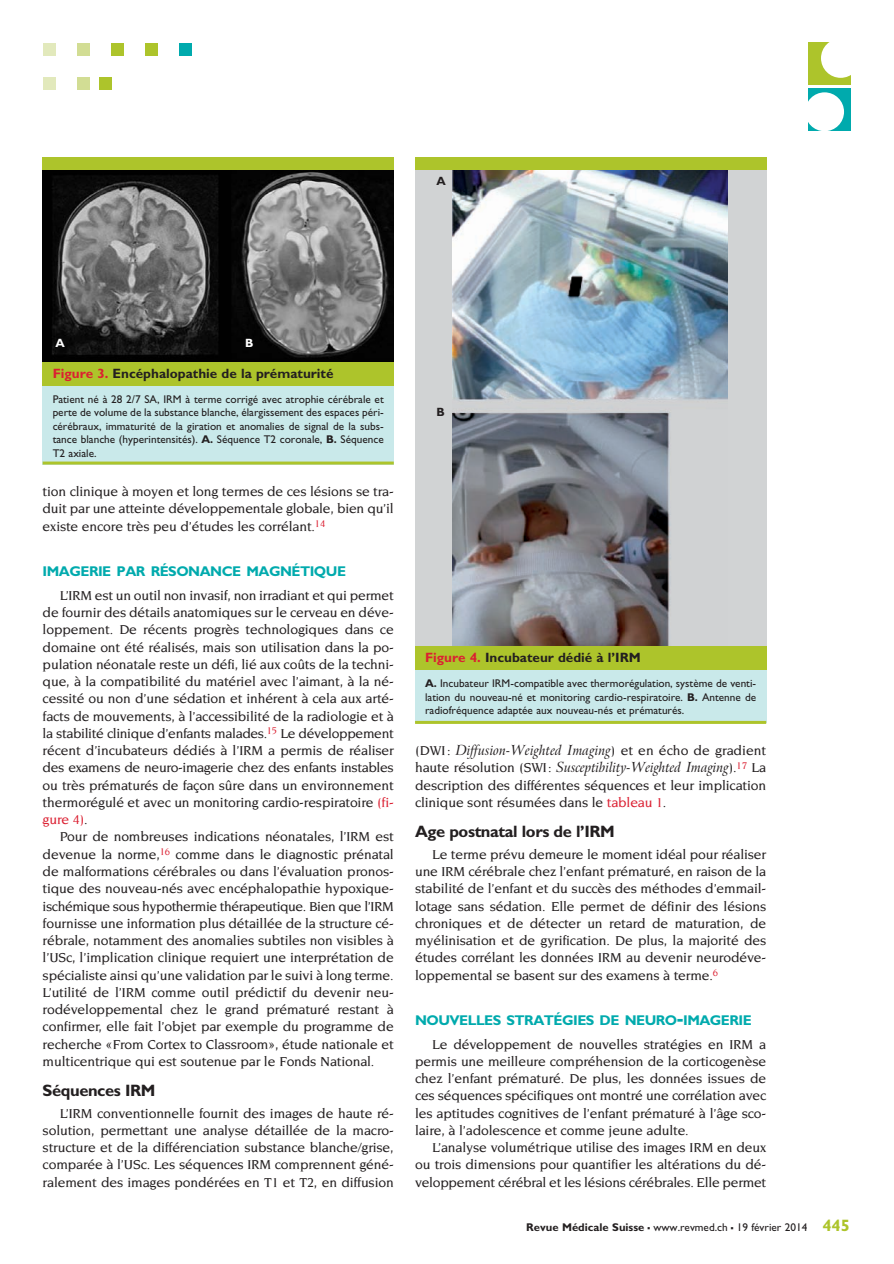
<style>
.page{position:relative;width:894px;height:1264px;background:#fff}
.page>*{position:absolute;margin:0;border:0;box-sizing:border-box;transform-origin:0 0}
.t1{font:700 16.5px "Gill Sans";letter-spacing:-.025em;color:#231f20}
.t2{font:700 14.1px "Gill Sans";letter-spacing:-.035em;color:#00aaad}
.t3{font:500 13.95px/17.2px "Novarese";letter-spacing:-.01em;color:#231f20;text-align:justify}
.t4{font:italic 13.95px/17.2px "Arrus BT";letter-spacing:-.01em;color:#231f20;scale:.95 1}
.t5{font:700 13.5px "Gill Sans";color:#231f20}
.t6{font:700 12px "Gill Sans";color:#fff}
.t7{font:700 12px "Gill Sans";color:#231f20}
.t8{font:11.25px/13.5px "Gill Sans";color:#231f20;text-align:justify}
.s1{color:#db2032}
.s2{font-weight:700}
.s3{font-family:"Novarese";font-weight:500;font-style:normal}
.s4{font-size:20.25px}
.s5{font-weight:700;font-size:16.5px}
.s6{font-weight:700;font-size:16.5px;color:#adc42b}
</style>
<div class="page">
<div style="left:179px;top:43px;width:12px;height:12px;background:#00aaad"></div>
<div style="left:145px;top:43px;width:12px;height:12px;background:#adc42b"></div>
<div style="left:111px;top:43px;width:12px;height:12px;background:#adc42b"></div>
<div style="left:77px;top:43px;width:12px;height:12px;background:#d2dd94"></div>
<div style="left:43px;top:43px;width:12px;height:12px;background:#e2e9bc"></div>
<div style="left:99px;top:77px;width:12px;height:12px;background:#adc42b"></div>
<div style="left:77px;top:77px;width:12px;height:12px;background:#d2dd94"></div>
<div style="left:43px;top:77px;width:12px;height:12px;background:#e2e9bc"></div>
<div style="left:808px;top:43px;width:42px;height:42px;background:#adc42b"></div>
<div style="left:820px;top:38px;width:39px;height:40px;background:#fff;border-radius:50%"></div>
<div style="left:808px;top:88px;width:42px;height:42px;background:#00aaad"></div>
<div style="left:804px;top:92px;width:39px;height:39px;background:#fff;border-radius:50%"></div>
<img style="left:43px;top:170px;width:350px;height:192px">
<div style="left:43px;top:381px;width:350px;height:83px;background:#c9e9ea"></div>
<div style="left:43px;top:362px;width:350px;height:23px;background:#adc42b"></div>
<div style="left:43px;top:157px;width:350px;height:13px;background:#adc42b"></div>
<hr style="left:43px;top:461px;width:350px;height:3px;background:#adc42b">
<div style="left:415px;top:163px;width:350px;height:486px;background:#d1d3d4"></div>
<img style="left:452px;top:170px;width:275px;height:476px">
<div style="left:415px;top:665px;width:350px;height:57px;background:#c9e9ea"></div>
<div style="left:415px;top:646px;width:350px;height:24px;background:#adc42b"></div>
<div style="left:415px;top:157px;width:350px;height:13px;background:#adc42b"></div>
<hr style="left:415px;top:720px;width:350px;height:3px;background:#adc42b">
<p class="t7" style="left:436px;top:174px;width:11px">A</p>
<p class="t6" style="left:55px;top:336px;width:11px">A</p>
<p class="t6" style="left:245px;top:336px;width:10px">B</p>
<p class="t5" style="left:53px;top:365px;width:282px"><span class="s1">Figure 3.</span> Encéphalopathie de la prématurité</p>
<p class="t8" style="left:53px;top:392px;width:332px">Patient né à 28 2/7 SA, IRM à terme corrigé avec atrophie cérébrale et perte de volume de la substance blanche, élargissement des espaces péri&shy;cérébraux, immaturité de la giration et anomalies de signal de la subs&shy;tance blanche (hyperintensités). <span class="s2">A.</span> Séquence T2 coronale, <span class="s2">B.</span> Séquence T2 axiale.</p>
<p class="t3" style="left:43px;top:483px;width:352px">tion clinique à moyen et long termes de ces lésions se tra&shy;duit par une atteinte développementale globale, bien qu’il existe encore très peu d’études les corrélant.<sup>14</sup></p>
<p class="t2" style="left:43px;top:562px;width:305px">IMAGERIE PAR RÉSONANCE MAGNÉTIQUE</p>
<p class="t3" style="left:43px;top:586px;width:352px;text-indent:17px">L’IRM est un outil non invasif, non irradiant et qui permet de fournir des détails anatomiques sur le cerveau en déve&shy;loppement. De récents progrès technologiques dans ce domaine ont été réalisés, mais son utilisation dans la po&shy;pulation néonatale reste un défi, lié aux coûts de la techni&shy;que, à la compatibilité du matériel avec l’aimant, à la né&shy;cessité ou non d’une sédation et inhérent à cela aux arté&shy;facts de mouvements, à l’accessibilité de la radiologie et à la stabilité clinique d’enfants malades.<sup>15</sup> Le développement récent d’incubateurs dédiés à l’IRM a permis de réaliser des examens de neuro-imagerie chez des enfants instables ou très prématurés de façon sûre dans un environnement thermorégulé et avec un monitoring cardio-respiratoire <span class="s1">(fi&shy;gure 4)</span>.</p>
<p class="t3" style="left:43px;top:828px;width:352px;text-indent:17px">Pour de nombreuses indications néonatales, l’IRM est devenue la norme,<sup>16</sup> comme dans le diagnostic prénatal de malformations cérébrales ou dans l’évaluation pronos&shy;tique des nouveau-nés avec encéphalopathie hypoxique&shy;ischémique sous hypothermie thérapeutique. Bien que l’IRM fournisse une information plus détaillée de la structure cé&shy;rébrale, notamment des anomalies subtiles non visibles à l’USc, l’implication clinique requiert une interprétation de spécialiste ainsi qu’une validation par le suivi à long terme.<br>L’utilité de l’IRM comme outil prédictif du devenir neu&shy;rodéveloppemental chez le grand prématuré restant à confirmer, elle fait l’objet par exemple du programme de recherche «From Cortex to Classroom», étude nationale et multicentrique qui est soutenue par le Fonds National.</p>
<p class="t1" style="left:43px;top:1080px;width:114px">Séquences IRM</p>
<p class="t3" style="left:43px;top:1104px;width:352px;text-indent:17px">L’IRM conventionnelle fournit des images de haute ré&shy;solution, permettant une analyse détaillée de la macro&shy;structure et de la différenciation substance blanche/grise, comparée à l’USc. Les séquences IRM comprennent géné&shy;ralement des images pondérées en T1 et T2, en diffusion</p>
<p class="t7" style="left:436px;top:404px;width:10px">B</p>
<p class="t5" style="left:425px;top:649px;width:217px"><span class="s1">Figure 4.</span> Incubateur dédié à l’IRM</p>
<p class="t8" style="left:425px;top:676px;width:332px"><span class="s2">A.</span> Incubateur IRM-compatible avec thermorégulation, système de venti&shy;lation du nouveau-né et monitoring cardio-respiratoire. <span class="s2">B.</span> Antenne de radiofréquence adaptée aux nouveau-nés et prématurés.</p>
<p class="t4" style="left:415px;top:741px;width:371px"><span class="s3">(DWI:</span> Diffusion-Weighted Imaging<span class="s3">) et en écho de gradient haute résolution (SWI:</span> Susceptibility-Weighted Imaging<span class="s3">).</span><sup>17</sup> <span class="s3">La</span></p>
<p class="t3" style="left:415px;top:776px;width:352px">description des différentes séquences et leur implication clinique sont résumées dans le <span class="s1">tableau 1</span>.</p>
<p class="t1" style="left:415px;top:821px;width:201px">Age postnatal lors de l’IRM</p>
<p class="t3" style="left:415px;top:845px;width:352px;text-indent:17px">Le terme prévu demeure le moment idéal pour réaliser une IRM cérébrale chez l’enfant prématuré, en raison de la stabilité de l’enfant et du succès des méthodes d’emmail&shy;lotage sans sédation. Elle permet de définir des lésions chroniques et de détecter un retard de maturation, de myélinisation et de gyrification. De plus, la majorité des études corrélant les données IRM au devenir neurodéve&shy;loppemental se basent sur des examens à terme.<sup>6</sup></p>
<p class="t2" style="left:415px;top:1011px;width:338px">NOUVELLES STRATÉGIES DE NEURO<span class="s4">-</span>IMAGERIE</p>
<p class="t3" style="left:415px;top:1035px;width:352px;text-indent:17px">Le développement de nouvelles stratégies en IRM a permis une meilleure compréhension de la corticogenèse chez l’enfant prématuré. De plus, les données issues de ces séquences spécifiques ont montré une corrélation avec les aptitudes cognitives de l’enfant prématuré à l’âge sco&shy;laire, à l’adolescence et comme jeune adulte.</p>
<p class="t3" style="left:415px;top:1138px;width:352px;text-indent:17px">L’analyse volumétrique utilise des images IRM en deux ou trois dimensions pour quantifier les altérations du dé&shy;veloppement cérébral et les lésions cérébrales. Elle permet</p>
<p class="t8" style="left:526px;top:1220px;width:325px"><span class="s2">Revue Médicale Suisse</span> <span class="s5">–</span> www.revmed.ch <span class="s5">–</span> 19 février 2014 <span class="s6">445</span></p>
</div>
